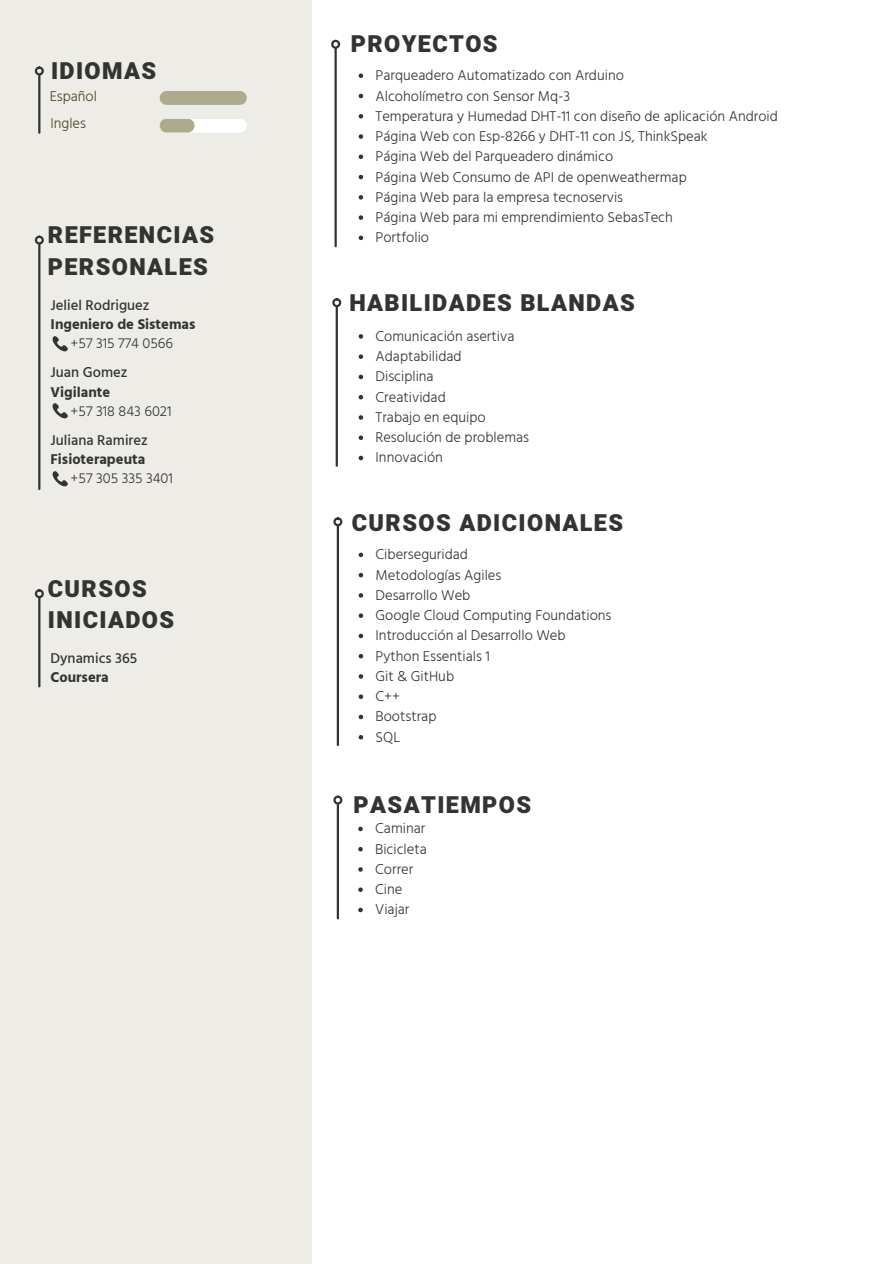
<style>
.page{position:relative;width:893px;height:1264px;background:#fff}
.page>*{position:absolute;margin:0;border:0;box-sizing:border-box;transform-origin:0 0}
.t1{font:900 23.4px/31.8px "Heebo";letter-spacing:.06em;color:#333}
.t2{font:300 14.55px "Hind Madurai";color:#333}
.t3{font:700 14.55px "Hind Madurai";color:#333}
.t4{font:500 14.55px "Hind Madurai";color:#333}
.t5{font:300 14.55px "Hind Madurai";color:#494525}
</style>
<div class="page">
<div style="left:0;top:0;width:311px;height:1263px;background:#edece7"></div>
<hr style="left:337px;top:526px;width:2px;height:219px;background:#333">
<div style="left:333px;top:517px;width:9px;height:9px;border:2px solid #333;border-radius:50%"></div>
<svg style="left:358px;top:552px;width:5px;height:5px"></svg>
<svg style="left:358px;top:573px;width:5px;height:4px"></svg>
<svg style="left:358px;top:593px;width:5px;height:4px"></svg>
<svg style="left:358px;top:613px;width:5px;height:5px"></svg>
<svg style="left:358px;top:633px;width:5px;height:5px"></svg>
<svg style="left:358px;top:654px;width:5px;height:4px"></svg>
<svg style="left:358px;top:674px;width:5px;height:4px"></svg>
<svg style="left:358px;top:694px;width:5px;height:5px"></svg>
<svg style="left:358px;top:714px;width:5px;height:5px"></svg>
<svg style="left:358px;top:735px;width:5px;height:4px"></svg>
<hr style="left:335px;top:307px;width:3px;height:159px;background:#333">
<div style="left:332px;top:298px;width:9px;height:9px;border:2px solid #333;border-radius:50%"></div>
<svg style="left:358px;top:334px;width:5px;height:5px"></svg>
<svg style="left:358px;top:354px;width:5px;height:5px"></svg>
<svg style="left:358px;top:375px;width:5px;height:4px"></svg>
<svg style="left:358px;top:395px;width:5px;height:4px"></svg>
<svg style="left:358px;top:415px;width:5px;height:5px"></svg>
<svg style="left:358px;top:435px;width:5px;height:5px"></svg>
<svg style="left:358px;top:456px;width:5px;height:4px"></svg>
<hr style="left:334px;top:49px;width:3px;height:197px;background:#333">
<div style="left:331px;top:40px;width:9px;height:9px;border:2px solid #333;border-radius:50%"></div>
<svg style="left:358px;top:73px;width:5px;height:5px"></svg>
<svg style="left:358px;top:94px;width:5px;height:4px"></svg>
<svg style="left:358px;top:114px;width:5px;height:4px"></svg>
<svg style="left:358px;top:134px;width:5px;height:5px"></svg>
<svg style="left:358px;top:154px;width:5px;height:5px"></svg>
<svg style="left:358px;top:175px;width:5px;height:4px"></svg>
<svg style="left:358px;top:195px;width:5px;height:4px"></svg>
<svg style="left:358px;top:215px;width:5px;height:5px"></svg>
<svg style="left:358px;top:235px;width:5px;height:5px"></svg>
<hr style="left:38px;top:75px;width:2px;height:58px;background:#333">
<div style="left:35px;top:66px;width:9px;height:9px;border:2px solid #333;border-radius:50%"></div>
<div style="left:160px;top:91px;width:87px;height:14px;background:#adaa8e;border-radius:7px"></div>
<div style="left:160px;top:119px;width:87px;height:14px;background:#fff;border-radius:7px"></div>
<div style="left:160px;top:119px;width:34px;height:14px;background:#adaa8e;border-radius:7px"></div>
<svg style="left:358px;top:826px;width:5px;height:5px"></svg>
<svg style="left:358px;top:847px;width:5px;height:4px"></svg>
<svg style="left:358px;top:867px;width:5px;height:4px"></svg>
<svg style="left:358px;top:887px;width:5px;height:5px"></svg>
<svg style="left:358px;top:907px;width:5px;height:5px"></svg>
<hr style="left:337px;top:804px;width:2px;height:114px;background:#333">
<div style="left:333px;top:795px;width:9px;height:9px;border:2px solid #333;border-radius:50%"></div>
<hr style="left:38px;top:245px;width:2px;height:244px;background:#333">
<div style="left:35px;top:236px;width:9px;height:9px;border:2px solid #333;border-radius:50%"></div>
<img style="left:52px;top:472px;width:15px;height:15px">
<img style="left:52px;top:404px;width:15px;height:15px">
<img style="left:52px;top:336px;width:15px;height:16px">
<hr style="left:38px;top:598px;width:2px;height:88px;background:#333">
<div style="left:35px;top:589px;width:9px;height:9px;border:2px solid #333;border-radius:50%"></div>
<p class="t1" style="left:51px;top:56px;width:107px">IDIOMAS</p>
<p class="t5" style="left:50px;top:86px;width:49px">Español</p>
<p class="t5" style="left:50px;top:114px;width:37px">Ingles</p>
<p class="t1" style="left:48px;top:220px;width:168px">REFERENCIAS<br>PERSONALES</p>
<p class="t4" style="left:51px;top:295px;width:101px">Jeliel Rodriguez</p>
<p class="t3" style="left:51px;top:314px;width:146px">Ingeniero de Sistemas</p>
<p class="t2" style="left:71px;top:333px;width:104px">+57 315 774 0566</p>
<p class="t4" style="left:51px;top:363px;width:78px">Juan Gomez</p>
<p class="t3" style="left:51px;top:382px;width:61px">Vigilante</p>
<p class="t2" style="left:71px;top:401px;width:102px">+57 318 843 6021</p>
<p class="t4" style="left:51px;top:431px;width:99px">Juliana Ramirez</p>
<p class="t3" style="left:51px;top:450px;width:96px">Fisioterapeuta</p>
<p class="t2" style="left:71px;top:469px;width:104px">+57 305 335 3401</p>
<p class="t1" style="left:48px;top:573px;width:128px">CURSOS<br>INICIADOS</p>
<p class="t4" style="left:51px;top:649px;width:88px">Dynamics 365</p>
<p class="t3" style="left:51px;top:668px;width:60px">Coursera</p>
<p class="t1" style="left:351px;top:29px;width:148px">PROYECTOS</p>
<p class="t2" style="left:375px;top:66px;width:250px">Parqueadero Automatizado con Arduino</p>
<p class="t2" style="left:375px;top:86px;width:196px">Alcoholímetro con Sensor Mq-3</p>
<p class="t2" style="left:375px;top:106px;width:404px">Temperatura y Humedad DHT-11 con diseño de aplicación Android</p>
<p class="t2" style="left:375px;top:127px;width:333px">Página Web con Esp-8266 y DHT-11 con JS, ThinkSpeak</p>
<p class="t2" style="left:375px;top:147px;width:239px">Página Web del Parqueadero dinámico</p>
<p class="t2" style="left:375px;top:167px;width:312px">Página Web Consumo de API de openweathermap</p>
<p class="t2" style="left:375px;top:187px;width:249px">Página Web para la empresa tecnoservis</p>
<p class="t2" style="left:375px;top:208px;width:299px">Página Web para mi emprendimiento SebasTech</p>
<p class="t2" style="left:375px;top:228px;width:55px">Portfolio</p>
<p class="t1" style="left:349px;top:287px;width:287px">HABILIDADES BLANDAS</p>
<p class="t2" style="left:375px;top:326px;width:140px">Comunicación asertiva</p>
<p class="t2" style="left:375px;top:347px;width:87px">Adaptabilidad</p>
<p class="t2" style="left:375px;top:367px;width:60px">Disciplina</p>
<p class="t2" style="left:375px;top:387px;width:72px">Creatividad</p>
<p class="t2" style="left:375px;top:407px;width:112px">Trabajo en equipo</p>
<p class="t2" style="left:375px;top:428px;width:155px">Resolución de problemas</p>
<p class="t2" style="left:375px;top:448px;width:69px">Innovación</p>
<p class="t1" style="left:352px;top:507px;width:273px">CURSOS ADICIONALES</p>
<p class="t2" style="left:375px;top:545px;width:94px">Ciberseguridad</p>
<p class="t2" style="left:375px;top:565px;width:127px">Metodologías Agiles</p>
<p class="t2" style="left:375px;top:585px;width:96px">Desarrollo Web</p>
<p class="t2" style="left:375px;top:606px;width:237px">Google Cloud Computing Foundations</p>
<p class="t2" style="left:375px;top:626px;width:191px">Introducción al Desarrollo Web</p>
<p class="t2" style="left:375px;top:646px;width:116px">Python Essentials 1</p>
<p class="t2" style="left:375px;top:666px;width:80px">Git &amp; GitHub</p>
<p class="t2" style="left:375px;top:687px;width:26px">C++</p>
<p class="t2" style="left:375px;top:707px;width:62px">Bootstrap</p>
<p class="t2" style="left:375px;top:727px;width:26px">SQL</p>
<p class="t1" style="left:353px;top:789px;width:179px">PASATIEMPOS</p>
<p class="t2" style="left:375px;top:819px;width:52px">Caminar</p>
<p class="t2" style="left:375px;top:839px;width:53px">Bicicleta</p>
<p class="t2" style="left:375px;top:859px;width:40px">Correr</p>
<p class="t2" style="left:375px;top:880px;width:29px">Cine</p>
<p class="t2" style="left:375px;top:900px;width:36px">Viajar</p>
</div>
